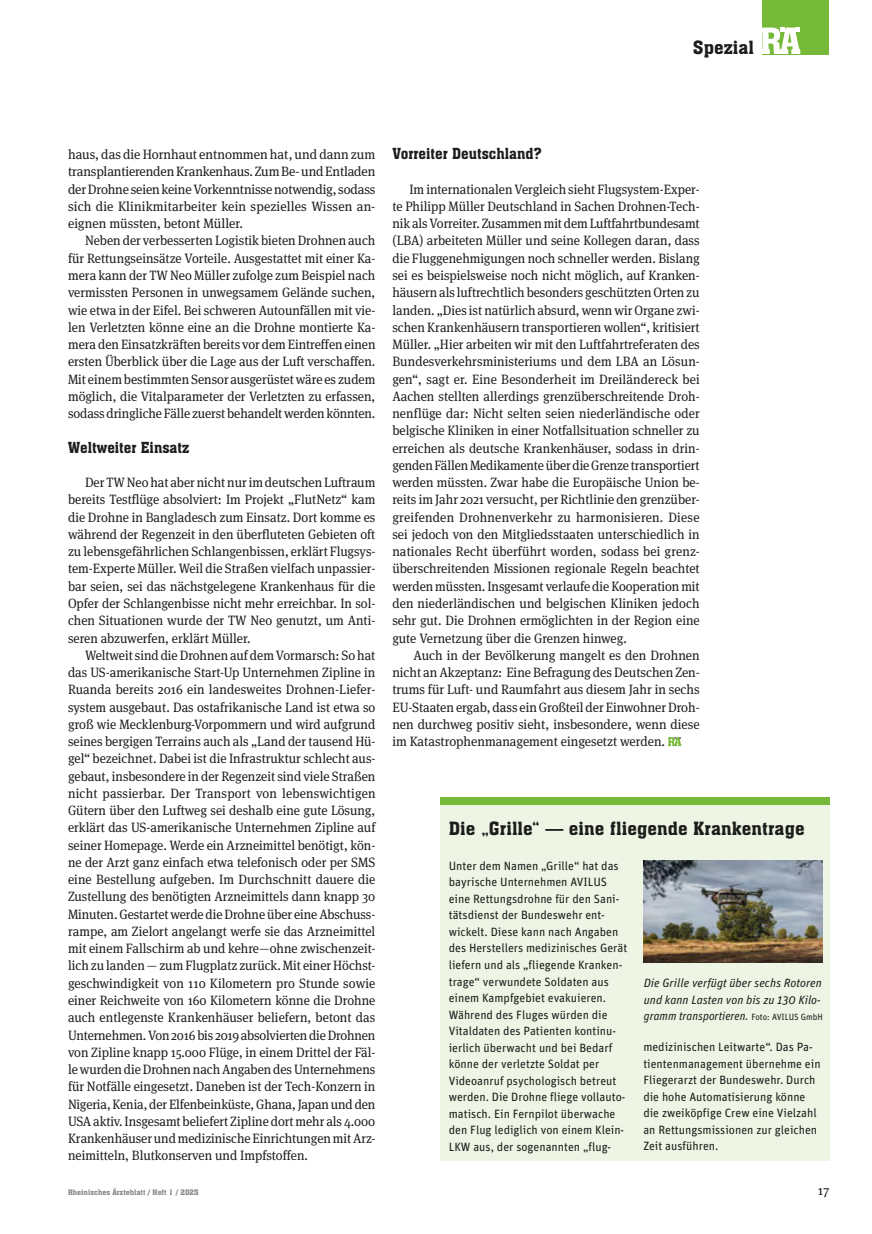
<style>
.page{position:relative;width:872px;height:1234px;background:#fff}
.page>*{position:absolute;margin:0;border:0;box-sizing:border-box;transform-origin:0 0}
.t1{font:18px "Aachen BT";letter-spacing:.005em;color:#1d1d1b}
.t2{font:15px "Aachen BT";color:#1d1d1b;scale:.95 1}
.t3{font:13.5px/17.2px "Meta Serif Pro";color:#1d1d1b;text-align:justify;scale:.95 1}
.t4{font:13.5px/17.2px "Meta Serif Pro";color:#1d1d1b;text-align:justify;scale:.96 1}
.t5{font:13.5px/17.2px "Meta Serif Pro";color:#1d1d1b;text-align:justify}
.t6{font:12px/16.5px "Unit Pro";color:#1d1d1b}
.t7{font:italic 12px/16.5px "Unit Pro";color:#1d1d1b}
.t8{font:7.5px "Aachen BT";color:#878787}
.s1{font-style:normal;font-size:9px}
</style>
<div class="page">
<div style="left:762px;top:0;width:67px;height:54px;background:#76b837"></div>
<svg style="left:762px;top:28px;width:38px;height:26px"></svg>
<svg style="left:668px;top:737px;width:13px;height:9px"></svg>
<div style="left:440px;top:796px;width:389px;height:9px;background:#76b837"></div>
<div style="left:440px;top:804px;width:389px;height:356px;background:#eef5e5"></div>
<img style="left:643px;top:860px;width:179px;height:102px">
<h1 class="t1" style="left:693px;top:36px;width:63px">Spezial</h1>
<p class="t5" style="left:68px;top:145px;width:309px">haus, das die Hornhaut entnommen hat, und dann zum transplantierenden Krankenhaus. Zum Be- und Entladen der Drohne seien keine Vorkenntnisse notwendig, sodass sich die Klinikmitarbeiter kein spezielles Wissen an&shy;eignen müssten, betont Müller.</p>
<p class="t3" style="left:68px;top:231px;width:325px;text-indent:17px">Neben der verbesserten Logistik bieten Drohnen auch für Rettungseinsätze Vorteile. Ausgestattet mit einer Ka&shy;mera kann der TW Neo Müller zufolge zum Beispiel nach vermissten Personen in unwegsamem Gelände suchen, wie etwa in der Eifel. Bei schweren Autounfällen mit vie&shy;len Verletzten könne eine an die Drohne montierte Ka&shy;mera den Einsatzkräften bereits vor dem Eintreffen einen ersten Überblick über die Lage aus der Luft verschaffen.<br>Mit einem bestimmten Sensor ausgerüstet wäre es zudem möglich, die Vitalparameter der Verletzten zu erfassen, sodass dringliche Fälle zuerst behandelt werden könnten.</p>
<p class="t2" style="left:68px;top:437px;width:129px">Weltweiter Einsatz</p>
<p class="t3" style="left:68px;top:473px;width:325px;text-indent:17px">Der TW Neo hat aber nicht nur im deutschen Luftraum bereits Testflüge absolviert: Im Projekt „FlutNetz“ kam die Drohne in Bangladesch zum Einsatz. Dort komme es während der Regenzeit in den überfluteten Gebieten oft zu lebensgefährlichen Schlangenbissen, erklärt Flugsys&shy;tem-Experte Müller. Weil die Straßen vielfach unpassier&shy;bar seien, sei das nächstgelegene Krankenhaus für die Opfer der Schlangenbisse nicht mehr erreichbar. In sol&shy;chen Situationen wurde der TW Neo genutzt, um Anti&shy;seren abzuwerfen, erklärt Müller.</p>
<p class="t3" style="left:68px;top:645px;width:325px;text-indent:17px">Weltweit sind die Drohnen auf dem Vormarsch: So hat das US-amerikanische Start-Up Unternehmen Zipline in Ruanda bereits 2016 ein landesweites Drohnen-Liefer&shy;system ausgebaut. Das ostafrikanische Land ist etwa so groß wie Mecklenburg-Vorpommern und wird aufgrund seines bergigen Terrains auch als „Land der tausend Hü&shy;gel“ bezeichnet. Dabei ist die Infrastruktur schlecht aus&shy;gebaut, insbesondere in der Regenzeit sind viele Straßen nicht passierbar. Der Transport von lebenswichtigen Gütern über den Luftweg sei deshalb eine gute Lösung, erklärt das US-amerikanische Unternehmen Zipline auf seiner Homepage. Werde ein Arzneimittel benötigt, kön&shy;ne der Arzt ganz einfach etwa telefonisch oder per SMS eine Bestellung aufgeben. Im Durchschnitt dauere die Zustellung des benötigten Arzneimittels dann knapp 30<br>Minuten. Gestartet werde die Drohne über eine Abschuss&shy;rampe, am Zielort angelangt werfe sie das Arzneimittel mit einem Fallschirm ab und kehre—ohne zwischenzeit&shy;lich zu landen — zum Flugplatz zurück. Mit einer Höchst&shy;geschwindigkeit von 110 Kilometern pro Stunde sowie einer Reichweite von 160 Kilometern könne die Drohne auch entlegenste Krankenhäuser beliefern, betont das Unternehmen. Von 2016 bis 2019 absolvierten die Drohnen von Zipline knapp 15.000 Flüge, in einem Drittel der Fäl&shy;le wurden die Drohnen nach Angaben des Unternehmens für Notfälle eingesetzt. Daneben ist der Tech-Konzern in Nigeria, Kenia, der Elfenbeinküste, Ghana, Japan und den USA aktiv. Insgesamt beliefert Zipline dort mehr als 4.000<br>Krankenhäuser und medizinische Einrichtungen mit Arz&shy;neimitteln, Blutkonserven und Impfstoffen.</p>
<p class="t2" style="left:392px;top:144px;width:159px">Vorreiter Deutschland?</p>
<p class="t3" style="left:392px;top:180px;width:325px;text-indent:17px">Im internationalen Vergleich sieht Flugsystem-Exper&shy;te Philipp Müller Deutschland in Sachen Drohnen-Tech&shy;nik als Vorreiter. Zusammen mit dem Luftfahrtbundesamt (LBA) arbeiteten Müller und seine Kollegen daran, dass die Fluggenehmigungen noch schneller werden. Bislang sei es beispielsweise noch nicht möglich, auf Kranken&shy;häusern als luftrechtlich besonders geschützten Orten zu landen. „Dies ist natürlich absurd, wenn wir Organe zwi&shy;schen Krankenhäusern transportieren wollen“, kritisiert Müller. „Hier arbeiten wir mit den Luftfahrtreferaten des Bundesverkehrsministeriums und dem LBA an Lösun&shy;gen“, sagt er. Eine Besonderheit im Dreiländereck bei Aachen stellten allerdings grenzüberschreitende Droh&shy;nenflüge dar: Nicht selten seien niederländische oder belgische Kliniken in einer Notfallsituation schneller zu erreichen als deutsche Krankenhäuser, sodass in drin&shy;genden Fällen Medikamente über die Grenze transportiert werden müssten. Zwar habe die Europäische Union be&shy;reits im Jahr 2021 versucht, per Richtlinie den grenzüber&shy;greifenden Drohnenverkehr zu harmonisieren. Diese sei jedoch von den Mitgliedsstaaten unterschiedlich in nationales Recht überführt worden, sodass bei grenz&shy;überschreitenden Missionen regionale Regeln beachtet werden müssten. Insgesamt verlaufe die Kooperation mit den niederländischen und belgischen Kliniken jedoch sehr gut. Die Drohnen ermöglichten in der Region eine gute Vernetzung über die Grenzen hinweg.</p>
<p class="t4" style="left:392px;top:645px;width:322px;text-indent:21px">Auch in der Bevölkerung mangelt es den Drohnen nicht an Akzeptanz: Eine Befragung des Deutschen Zen&shy;trums für Luft- und Raumfahrt aus diesem Jahr in sechs EU-Staaten ergab, dass ein Großteil der Einwohner Droh&shy;nen durchweg positiv sieht, insbesondere, wenn diese im Katastrophenmanagement eingesetzt werden.</p>
<h1 class="t1" style="left:449px;top:816px;width:357px">Die „Grille“ — eine fliegende Krankentrage</h1>
<p class="t6" style="left:449px;top:856px;width:180px">Unter dem Namen „Grille“ hat das bayrische Unternehmen AVILUS eine Rettungsdrohne für den Sani&shy;tätsdienst der Bundeswehr ent&shy;wickelt. Diese kann nach Angaben des Herstellers medizinisches Gerät liefern und als „fliegende Kranken&shy;trage“ verwundete Soldaten aus einem Kampfgebiet evakuieren.<br>Während des Fluges würden die Vitaldaten des Patienten kontinu&shy;ierlich überwacht und bei Bedarf könne der verletzte Soldat per Videoanruf psychologisch betreut werden. Die Drohne fliege vollauto&shy;matisch. Ein Fernpilot überwache den Flug lediglich von einem Klein-LKW aus, der sogenannten „flug-</p>
<p class="t7" style="left:644px;top:974px;width:180px">Die Grille verfügt über sechs Rotoren und kann Lasten von bis zu 130 Kilo&shy;gramm transportieren. <span class="s1">Foto: AVILUS GmbH</span></p>
<p class="t6" style="left:643px;top:1038px;width:179px">medizinischen Leitwarte“. Das Pa&shy;tientenmanagement übernehme ein<br>Fliegerarzt der Bundeswehr. Durch die hohe Automatisierung könne die zweiköpfige Crew eine Vielzahl an Rettungsmissionen zur gleichen<br>Zeit ausführen.</p>
<p class="t8" style="left:68px;top:1187px;width:132px">Rheinisches Ärzteblatt / Heft 1 / 2025</p>
<p class="t5" style="left:817px;top:1180px;width:13px">17</p>
</div>
